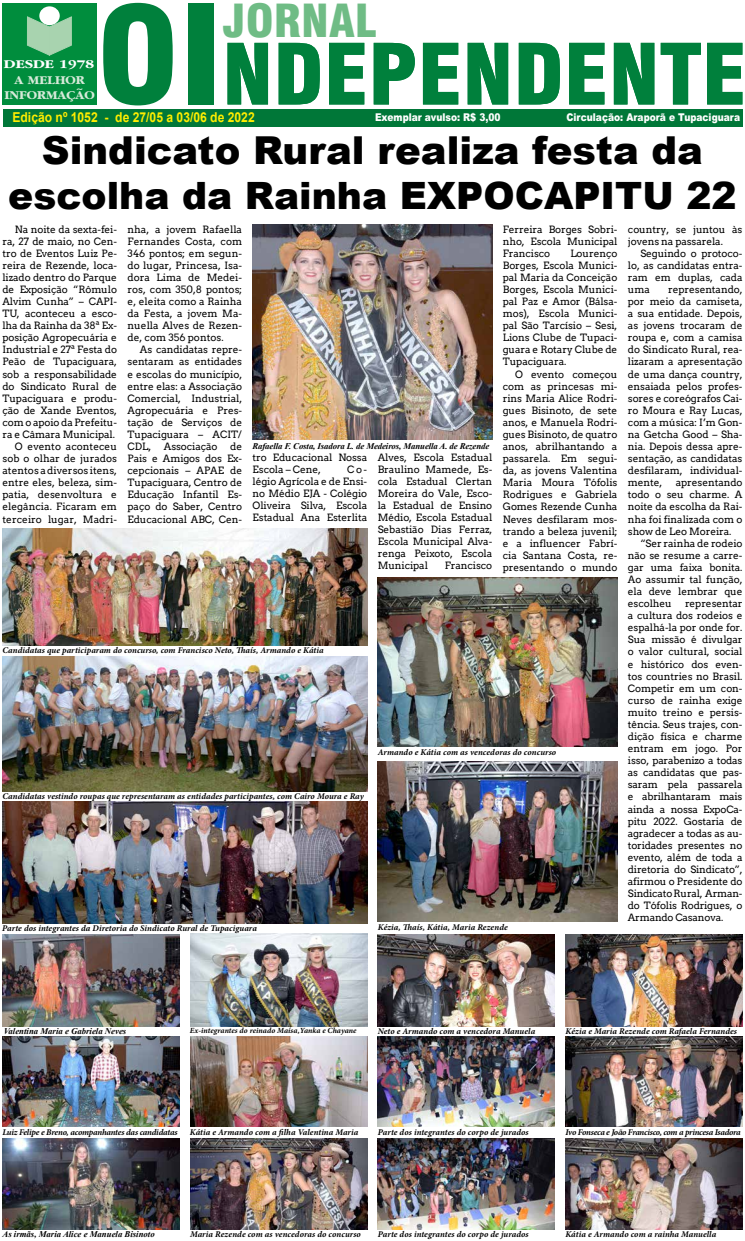
<style>
.page{position:relative;width:745px;height:1241px;background:#fff}
.page>*{position:absolute;margin:0;border:0;box-sizing:border-box;transform-origin:0 0}
.t1{font:900 condensed 130.11px "Swiss 721 BT";color:#00803c;scale:1.06 1}
.t2{font:900 condensed 81.9px "Swiss 721 BT";color:#00803c;scale:1.05 1}
.t3{font:900 condensed 44.36px "Swiss 721 BT";color:#6fbc85;scale:1.06 1}
.t4{font:900 38.5px "Arial";color:#000}
.t5{font:900 37.62px "Arial";color:#000}
.t6{font:700 13.65px "Arial";color:#ffed00;scale:.89 1}
.t7{font:700 12.95px "Garnet Broad";color:#d7ead9;scale:.82 1}
.t8{font:700 12.95px "Garnet Broad";color:#fff;scale:.94 1}
.t9{font:900 10.76px "Arial";color:#fff;scale:.85 1}
.t10{font:10.06px/12.1px "Arvo";letter-spacing:-.01em;color:#000;text-align:justify}
.t11{font:italic 700 8.75px "Minion Pro";letter-spacing:.005em;color:#000}
.t12{font:italic 700 8.75px "Times New Roman";color:#000}
.t13{font:italic 700 8.75px "Minion Pro";letter-spacing:-.035em;color:#000}
.t14{font:italic 700 8.75px "Minion Pro";letter-spacing:-.025em;color:#000}
.t15{font:italic 700 7.88px "Minion Pro";letter-spacing:.005em;color:#000}
.s1{font-size:134.92px}
</style>
<div class="page">
<div style="left:3px;top:109px;width:739px;height:17px;background:#007738"></div>
<div style="left:2px;top:3px;width:95px;height:101px;background:#008d3d"></div>
<svg style="left:27px;top:16px;width:45px;height:40px"></svg>
<div style="left:39px;top:6px;width:21px;height:19px;background:#fff;border-radius:50%"></div>
<img style="left:252px;top:225px;width:240px;height:215px">
<img style="left:190px;top:933px;width:177px;height:93px">
<img style="left:2px;top:801px;width:365px;height:122px">
<img style="left:377px;top:761px;width:240px;height:160px">
<img style="left:2px;top:656px;width:365px;height:135px">
<img style="left:377px;top:1036px;width:177px;height:90px">
<img style="left:377px;top:1138px;width:177px;height:90px">
<img style="left:2px;top:1138px;width:177px;height:90px">
<img style="left:2px;top:934px;width:177px;height:92px">
<img style="left:190px;top:1036px;width:177px;height:90px">
<img style="left:2px;top:528px;width:365px;height:117px">
<img style="left:2px;top:1036px;width:177px;height:90px">
<img style="left:565px;top:934px;width:177px;height:92px">
<img style="left:565px;top:1036px;width:177px;height:90px">
<img style="left:377px;top:934px;width:177px;height:92px">
<img style="left:565px;top:1138px;width:177px;height:90px">
<img style="left:190px;top:1138px;width:177px;height:90px">
<img style="left:377px;top:577px;width:240px;height:169px">
<h1 class="t1" style="left:97px;top:-22px;width:79px">O</h1>
<h2 class="t2" style="left:180px;top:26px;width:541px"><span class="s1">I</span>NDEPENDENTE</h2>
<p class="t9" style="left:375px;top:110px;width:149px">Exemplar avulso: R$ 3,00</p>
<p class="t9" style="left:566px;top:110px;width:206px">Circulação: Araporã e Tupaciguara</p>
<h3 class="t3" style="left:223px;top:-6px;width:146px">JORNAL</h3>
<p class="t8" style="left:4px;top:56px;width:97px">DESDE 1978</p>
<p class="t7" style="left:4px;top:87px;width:112px">INFORMAÇÃO</p>
<h3 class="t6" style="left:12px;top:107px;width:273px">Edição nº 1052 - de 27/05 a 03/06 de 2022</h3>
<p class="t7" style="left:14px;top:72px;width:87px">A MELHOR</p>
<h3 class="t4" style="left:42px;top:126px;width:662px">Sindicato Rural realiza festa da</h3>
<h3 class="t5" style="left:8px;top:172px;width:729px">escolha da Rainha EXPOCAPITU 22</h3>
<p class="t10" style="left:127px;top:223px;width:116px">nha, a jovem Rafaella Fernandes Costa, com 346 pontos; em segun&shy;do lugar, Princesa, Isa&shy;dora Lima de Medei&shy;ros, com 350,8 pontos; e, eleita como a Rainha da Festa, a jovem Ma&shy;nuella Alves de Rezen&shy;de, com 356 pontos.</p>
<p class="t10" style="left:127px;top:343px;width:116px;text-indent:12px">As candidatas repre&shy;sentaram as entidades e escolas do município, entre elas: a Associação Comercial, Industrial, Agropecuária e Pres&shy;tação de Serviços de Tupaciguara – ACIT/ CDL,</p>
<p class="t10" style="left:2px;top:223px;width:116px;text-align:right">Na noite da sexta-fei&shy;ra, 27 de maio, no Cen&shy;tro de Eventos Luiz Pe&shy;reira de Rezende, loca&shy;lizado dentro do Parque de Exposição “Rômulo<br>Alvim Cunha” – CAPI-<br>TU, aconteceu a esco&shy;lha da Rainha da 38ª Ex&shy;posição Agropecuária e<br>Industrial e 27ª Festa do<br>Peão de Tupaciguara, sob a responsabilidade do Sindicato Rural de<br>Tupaciguara e produ&shy;ção de Xande Eventos, com o apoio da Prefeitu&shy;ra e Câmara Municipal.<br>O evento aconteceu sob o olhar de jurados atentos a diversos itens, entre eles, beleza, sim&shy;patia, desenvoltura e elegância. Ficaram em terceiro lugar, Madri-</p>
<p class="t10" style="left:502px;top:223px;width:116px">Ferreira Borges Sobri&shy;nho, Escola Municipal Francisco</p>
<p class="t10" style="left:627px;top:223px;width:116px">country, se juntou às jovens na passarela.</p>
<p class="t10" style="left:627px;top:247px;width:116px;text-indent:12px">Seguindo o protoco&shy;lo, as candidatas entra&shy;ram em duplas, cada uma</p>
<p class="t10" style="left:502px;top:247px;width:116px;text-indent:67px">Lourenço Borges, Escola Munici&shy;pal Maria da Conceição Borges, Escola Munici&shy;pal Paz e Amor (Bálsa&shy;mos), Escola Munici&shy;pal São Tarcísio – Sesi, Lions Clube de Tupaci&shy;guara e Rotary Clube de Tupaciguara.</p>
<p class="t10" style="left:502px;top:368px;width:116px;text-indent:12px">O evento começou com as princesas mi&shy;rins Maria Alice Rodri&shy;gues Bisinoto, de sete anos, e Manuela Rodri&shy;gues Bisinoto, de quatro anos, abrilhantando a passarela. Em segui&shy;da, as jovens Valentina Maria Moura Tófolis Rodrigues e Gabriela Gomes Rezende Cunha Neves desfilaram mos&shy;trando a beleza juvenil; e a influencer Fabrí&shy;cia Santana Costa, re&shy;presentando o mundo</p>
<p class="t10" style="left:627px;top:283px;width:116px;text-indent:40px">representando, por meio da camiseta, a sua entidade. Depois, as jovens trocaram de roupa e, com a camisa do Sindicato Rural, rea&shy;lizaram a apresentação de uma dança country, ensaiada pelos profes&shy;sores e coreógrafos Cai&shy;ro Moura e Ray Lucas, com a música: I’m Gon&shy;na Getcha Good – Sha&shy;nia. Depois dessa apre&shy;sentação, as candidatas desfilaram, individual&shy;mente,</p>
<p class="t10" style="left:127px;top:440px;width:116px;text-indent:103px">de Pais e Amigos dos Ex&shy;cepcionais – APAE de Tupaciguara, Centro de Educação Infantil Es&shy;paço do Saber, Centro Educacional ABC, Cen-</p>
<p class="t10" style="left:252px;top:451px;width:116px">tro Educacional Nossa<br>Escola – Cene,</p>
<p class="t10" style="left:164px;top:440px;width:55px">Associação</p>
<p class="t12" style="left:252px;top:440px;width:238px">Rafaella F. Costa, Isadora L. de Medeiros, Manuella A. de Rezende</p>
<p class="t10" style="left:377px;top:451px;width:116px">Alves, Escola Estadual Braulino Mamede, Es&shy;cola Estadual Clertan Moreira do Vale, Esco&shy;la Estadual de Ensino Médio, Escola Estadual Sebastião Dias Ferraz, Escola Municipal Alva&shy;renga Peixoto, Escola Municipal</p>
<p class="t10" style="left:252px;top:463px;width:116px;text-indent:94px">Co&shy;légio Agrícola e de Ensi&shy;no Médio EJA - Colégio Oliveira Silva, Escola Estadual Ana Esterlita</p>
<p class="t10" style="left:627px;top:476px;width:116px;text-indent:48px">apresentando todo o seu charme. A noite da escolha da Rai&shy;nha foi finalizada com o show de Leo Moreira.</p>
<p class="t10" style="left:627px;top:537px;width:116px;text-indent:12px">“Ser rainha de rodeio não se resume a carre&shy;gar uma faixa bonita.<br>Ao assumir tal função, ela deve lembrar que escolheu</p>
<p class="t10" style="left:444px;top:559px;width:49px">Francisco</p>
<p class="t10" style="left:627px;top:597px;width:116px;text-indent:57px">representar a cultura dos rodeios e espalhá-la por onde for.<br>Sua missão é divulgar o valor cultural, social e histórico dos even&shy;tos countries no Brasil.<br>Competir em um con&shy;curso de rainha exige muito treino e persis&shy;tência. Seus trajes, con&shy;dição física e charme entram em jogo. Por isso, parabenizo a todas as candidatas que pas&shy;saram pela passarela e abrilhantaram mais ainda a nossa ExpoCa&shy;pitu 2022. Gostaria de agradecer a todas as au&shy;toridades presentes no evento, além de toda a diretoria do Sindicato”, afirmou o Presidente do Sindicato Rural, Arman&shy;do Tófolis Rodrigues, o Armando Casanova.</p>
<p class="t11" style="left:2px;top:643px;width:322px">Candidatas que participaram do concurso, com Francisco Neto, Thaís, Armando e Kátia</p>
<p class="t11" style="left:377px;top:746px;width:180px">Armando e Kátia com as vencedoras do concurso</p>
<p class="t11" style="left:2px;top:789px;width:362px">Candidatas vestindo roupas que representaram as entidades participantes, com Cairo Moura e Ray</p>
<p class="t11" style="left:2px;top:922px;width:256px">Parte dos integrantes da Diretoria do Sindicato Rural de Tupaciguara</p>
<p class="t11" style="left:377px;top:920px;width:131px">Kézia, Thaís, Kátia, Maria Rezende</p>
<p class="t12" style="left:4px;top:1024px;width:124px">Valentina Maria e Gabriela Neves</p>
<p class="t15" style="left:190px;top:1025px;width:168px">Ex-integrantes do reinado Maísa,Yanka e Chayane</p>
<p class="t11" style="left:377px;top:1024px;width:159px">Neto e Armando com a vencedora Manuela</p>
<p class="t11" style="left:565px;top:1024px;width:173px">Kézia e Maria Rezende com Rafaela Fernandes</p>
<p class="t14" style="left:2px;top:1125px;width:176px">Luiz Felipe e Breno, acompanhantes das candidatas</p>
<p class="t11" style="left:190px;top:1125px;width:170px">Kátia e Armando com a filha Valentina Maria</p>
<p class="t11" style="left:377px;top:1126px;width:152px">Parte dos integrantes do corpo de jurados</p>
<p class="t13" style="left:565px;top:1125px;width:176px">Ivo Fonseca e João Francisco, com a princesa Isadora</p>
<p class="t12" style="left:2px;top:1227px;width:154px">As irmãs, Maria Alice e Manuela Bisinoto</p>
<p class="t11" style="left:190px;top:1227px;width:172px">Maria Rezende com as vencedoras do concurso</p>
<p class="t11" style="left:377px;top:1227px;width:152px">Parte dos integrantes do corpo de jurados</p>
<p class="t11" style="left:565px;top:1227px;width:152px">Kátia e Armando com a rainha Manuella</p>
</div>
